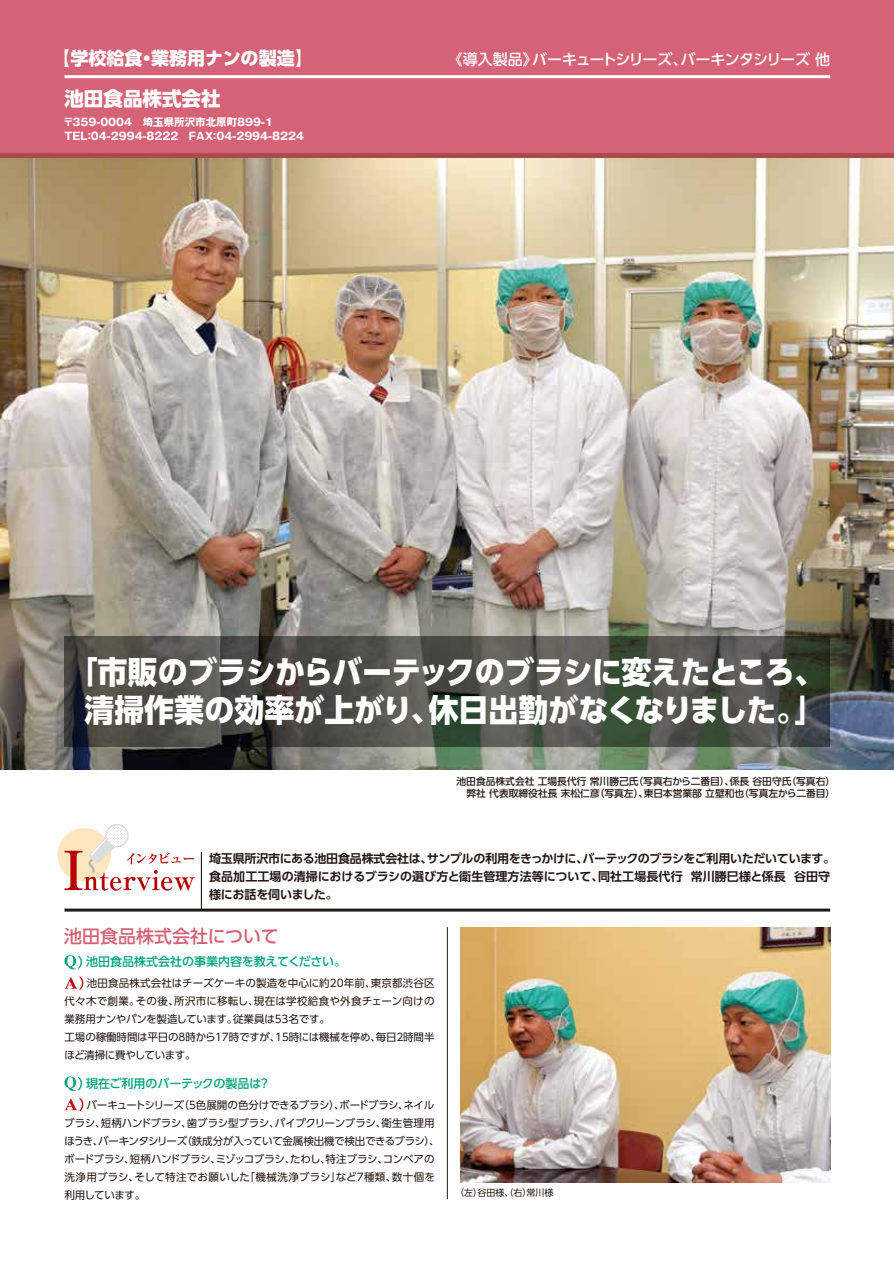
<style>
.page{position:relative;width:894px;height:1263px;background:#fff}
.page>*{position:absolute;margin:0;border:0;box-sizing:border-box;transform-origin:0 0}
.t1{font:800 31.5px/37.8px "UD Shin Go Pr 6 N";letter-spacing:-.02em;color:#fff;text-align:center;scale:.95 1}
.t2{font:800 19.5px "UD Shin Go Pr 6 N";color:#fff}
.t3{font:800 18px "UD Shin Go Pr 6 N";color:#fff}
.t4{font:500 18px "UD Shin Go Pr 6 N";color:#d56276}
.t5{font:500 15px "UD Shin Go Pr 6 N";letter-spacing:-.045em;color:#fff}
.t6{font:700 12px/18px "UD Shin Go Pr 6 N De";letter-spacing:-.015em;color:#221815}
.t7{font:500 12px "UD Shin Go Pr 6 N";color:#00a37b}
.t8{font:10.5px/18px "UD Shin Go Pr 6 N";letter-spacing:-.015em;color:#221815}
.t9{font:700 10.5px/14px "Gothic MB101 Pr 6 N";color:#fff}
.t10{font:500 9.75px/11.7px "UD Shin Go Pr 6 N";color:#221815;text-align:right}
.t11{font:9px "UD Shin Go Pr 6 N";color:#221815}
</style>
<div class="page">
<img style="left:1px;top:157px;width:893px;height:613px">
<div style="left:1px;top:0;width:893px;height:153px;background:#d56276"></div>
<hr style="left:64px;top:75px;width:766px;height:3px;background:#fff">
<hr style="left:447px;top:927px;width:1px;height:272px;background:#221815">
<hr style="left:1px;top:153px;width:893px;height:4px;background:#a84b4c">
<svg style="left:64px;top:636px;width:766px;height:111px"></svg>
<div style="left:57px;top:828px;width:54px;height:54px;background:#fde6be;border-radius:50%"></div>
<hr style="left:64px;top:909px;width:766px;height:3px;background:#221815">
<svg style="left:65px;top:824px;width:130px;height:67px"></svg>
<hr style="left:201px;top:852px;width:1px;height:58px;background:#221815">
<svg style="left:65px;top:977px;width:18px;height:13px"></svg>
<svg style="left:64px;top:955px;width:18px;height:14px"></svg>
<svg style="left:65px;top:1098px;width:18px;height:13px"></svg>
<svg style="left:64px;top:1077px;width:18px;height:14px"></svg>
<img style="left:460px;top:927px;width:370px;height:255px">
<p class="t3" style="left:52px;top:44px;width:262px">【学校給食・業務用ナンの製造】</p>
<p class="t5" style="left:448px;top:47px;width:384px">《導入製品》バーキュートシリーズ、バーキンタシリーズ 他</p>
<p class="t2" style="left:64px;top:82px;width:157px">池田食品株式会社</p>
<p class="t9" style="left:63px;top:115px;width:242px">〒359-0004　埼玉県所沢市北原町899-1<br>TEL：04-2994-8222　FAX：04-2994-8224</p>
<p class="t1" style="left:68px;top:652px;width:798px">「市販のブラシからバーテックのブラシに変えたところ、清掃作業の効率が上がり、休日出勤がなくなりました。」</p>
<p class="t10" style="left:456px;top:775px;width:380px">池田食品株式会社 工場長代行 常川勝己氏（写真右から二番目）、係長 谷田守氏（写真右）弊社 代表取締役社長 末松仁彦（写真左）、東日本営業部 立壁和也（写真左から二番目）</p>
<p class="t6" style="left:209px;top:849px;width:627px">埼玉県所沢市にある池田食品株式会社は、サンプルの利用をきっかけに、バーテックのブラシをご利用いただいています。食品加工工場の清掃におけるブラシの選び方と衛生管理方法等について、同社工場長代行 常川勝巳様と係長 谷田守様にお話を伺いました。</p>
<p class="t4" style="left:64px;top:921px;width:216px">池田食品株式会社について</p>
<p class="t7" style="left:86px;top:952px;width:262px">池田食品株式会社の事業内容を教えてください。</p>
<p class="t8" style="left:64px;top:974px;width:372px;text-indent:22px">池田食品株式会社はチーズケーキの製造を中心に約20年前、東京都渋谷区代々木で創業。その後、所沢市に移転し、現在は学校給食や外食チェーン向けの業務用ナンやパンを製造しています。従業員は53名です。<br>工場の稼働時間は平日の8時から17時ですが、15時には機械を停め、毎日2時間半ほど清掃に費やしています。</p>
<p class="t7" style="left:86px;top:1074px;width:186px">現在ご利用のバーテックの製品は？</p>
<p class="t8" style="left:64px;top:1095px;width:377px;text-indent:22px">バーキュートシリーズ（5色展開の色分けできるブラシ）、ボードブラシ、ネイルブラシ、短柄ハンドブラシ、歯ブラシ型ブラシ、パイプクリーンブラシ、衛生管理用ほうき、バーキンタシリーズ（鉄成分が入っていて金属検出機で検出できるブラシ）、ボードブラシ、短柄ハンドブラシ、ミゾッコブラシ、たわし、特注ブラシ、コンベアの洗浄用ブラシ、そして特注でお願いした「機械洗浄ブラシ」など7種類、数十個を利用しています。</p>
<p class="t11" style="left:455px;top:1185px;width:100px">（左）谷田様、（右）常川様</p>
</div>
